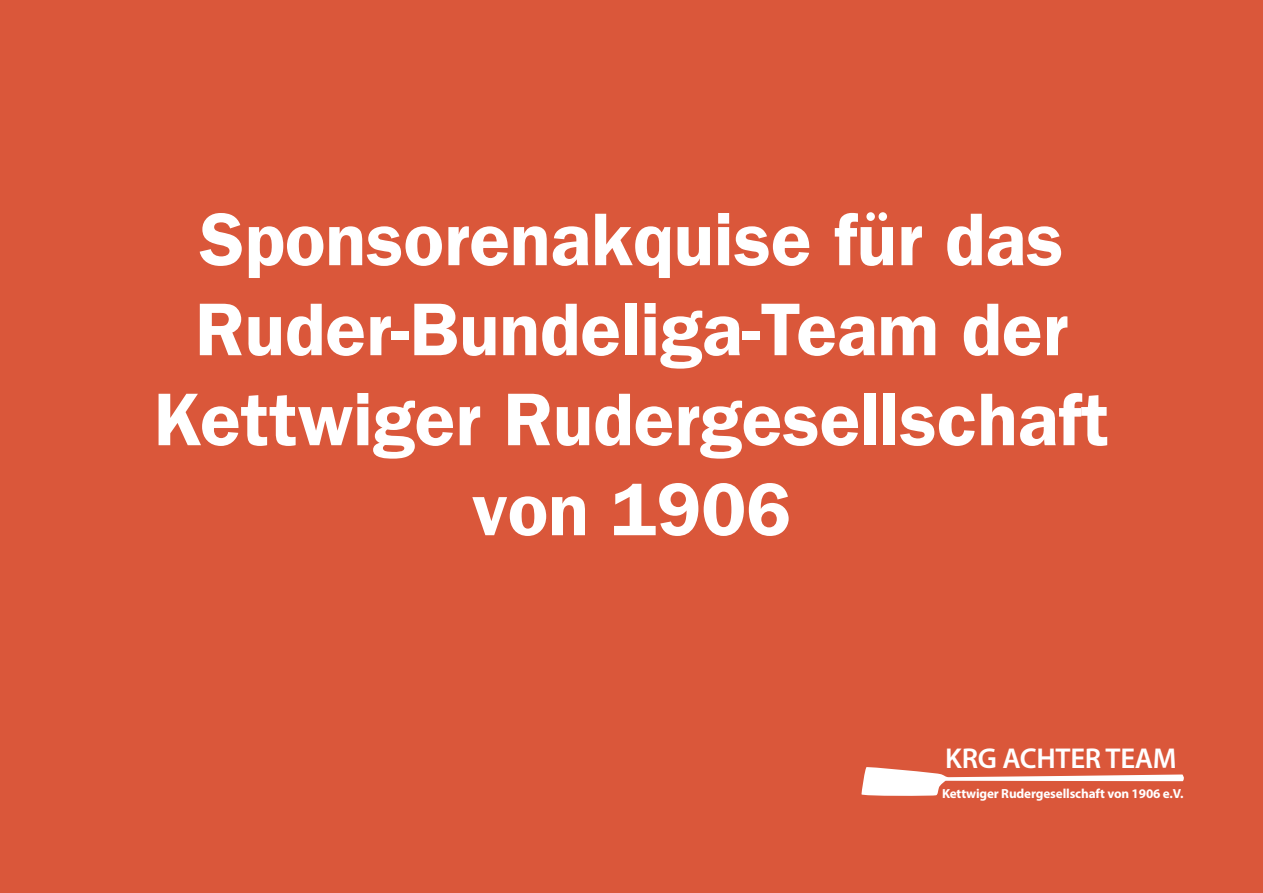
<style>
.page{position:relative;width:1263px;height:893px;background:#da573a}
.page>*{position:absolute;margin:0;border:0;box-sizing:border-box;transform-origin:0 0}
.t1{font:600 75px/90px "Franklin Gothic";color:#fff;text-align:center}
.t2{font:600 28.8px "Myriad Pro";letter-spacing:-.01em;color:#fff}
.t3{font:700 13.2px "Myriad Pro";letter-spacing:-.01em;color:#fff}
</style>
<div class="page">
<svg style="left:861px;top:767px;width:323px;height:29px"></svg>
<p class="t1" style="left:154px;top:195px;width:957px">Sponsorenakquise für das<br>Ruder-Bundeliga-Team der<br>Kettwiger Rudergesellschaft von 1906</p>
<p class="t2" style="left:945px;top:739px;width:233px">KRG ACHTER TEAM</p>
<p class="t3" style="left:942px;top:785px;width:243px">Kettwiger Rudergesellschaft von 1906 e.V.</p>
</div>
